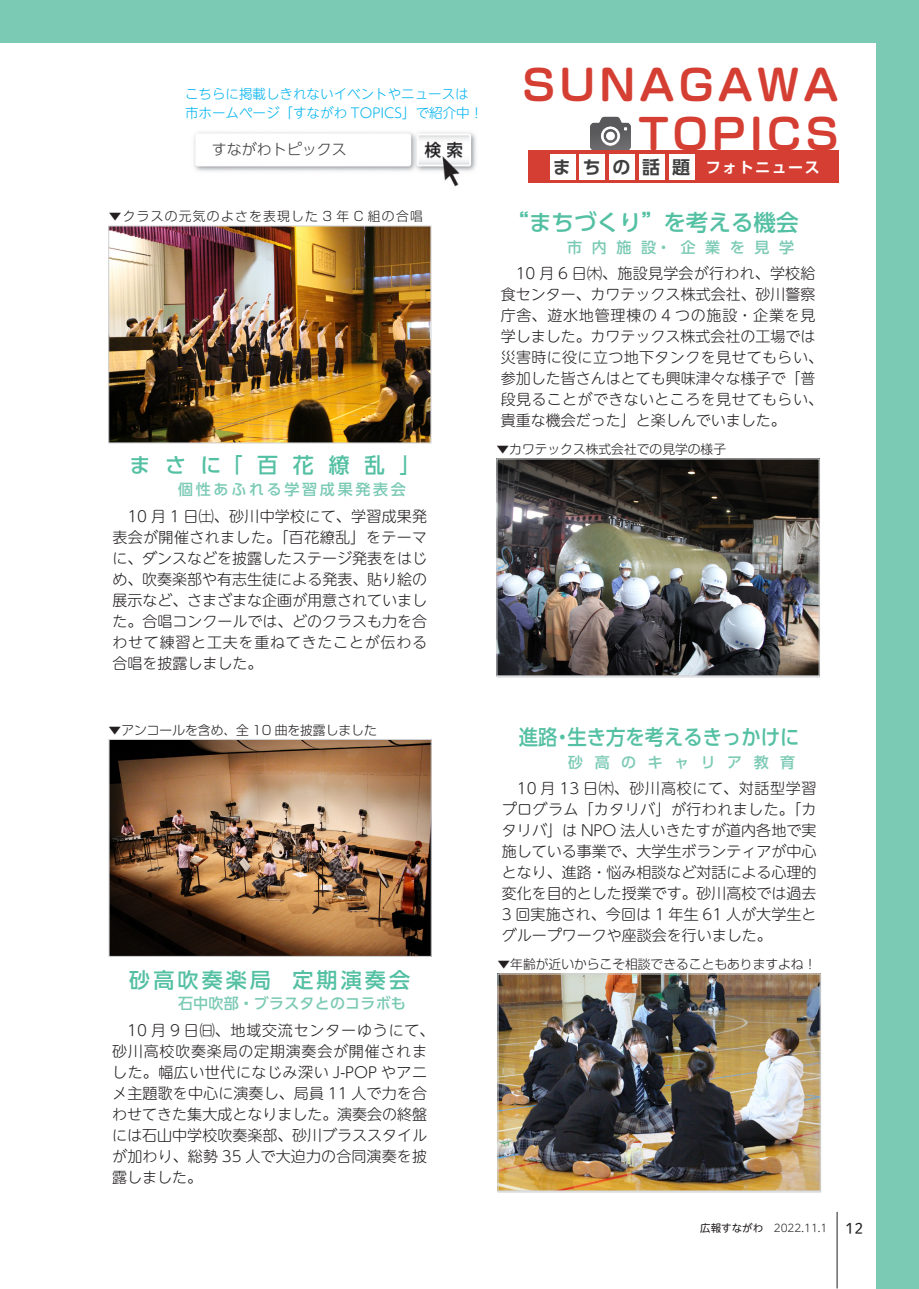
<style>
.page{position:relative;width:919px;height:1289px;background:#fff}
.page>*{position:absolute;margin:0;border:0;box-sizing:border-box;transform-origin:0 0}
.t1{font:700 42px/49.5px "Soft Go Std De";letter-spacing:.1em;color:#d53f33;text-align:right}
.t2{font:500 22.5px "UD Shin Go Pro";color:#54c0a3}
.t3{font:500 21px "UD Shin Go Pro";color:#54c0a3;scale:.92 1}
.t4{font:500 21px "UD Shin Go Pro";letter-spacing:.15em;color:#54c0a3}
.t5{font:500 21px "UD Shin Go Pro";color:#54c0a3}
.t6{font:700 18px "UD Shin Go Pro De";color:#3e3e3f}
.t7{font:300 15px/21px "UD Shin M Go Pro";letter-spacing:.005em;color:#231f20}
.t8{font:500 15px "UD Shin Go Pro";letter-spacing:.18em;color:#7bcab4}
.t9{font:500 15px "UD Shin Go Pro";letter-spacing:.015em;color:#7bcab4}
.t10{font:300 15px "UD Shin Go Pro";color:#3e3e3f}
.t11{font:500 15px "UD Shin Go Pro";letter-spacing:.765em;color:#7bcab4}
.t12{font:700 15px "UD Shin Go Pro De";letter-spacing:.1em;color:#fff}
.t13{font:15px "P Shuei M Go Std N L";color:#231f20}
.t14{font:300 13.5px/19.5px "UD Shin M Go Pro";color:#00b3ef}
.t15{font:300 12.75px "Soft Go Std";color:#231f20}
.t16{font:300 12.75px "Soft Go Std";letter-spacing:.1em;color:#231f20}
.t17{font:300 10.5px "UD Shin M Go Pro";color:#231f20}
.t18{font:10.5px "UD Shin M Go Pro";color:#231f20}
</style>
<div class="page">
<img style="left:590px;top:116px;width:40px;height:34px">
<div style="left:528px;top:150px;width:311px;height:33px;background:#d53f33"></div>
<div style="left:549px;top:154px;width:26px;height:26px;background:#fff"></div>
<div style="left:579px;top:154px;width:26px;height:26px;background:#fff"></div>
<div style="left:609px;top:154px;width:25px;height:26px;background:#fff"></div>
<div style="left:639px;top:154px;width:25px;height:26px;background:#fff"></div>
<div style="left:668px;top:154px;width:26px;height:26px;background:#fff"></div>
<div style="left:0;top:0;width:918px;height:43px;background:#7bcab4"></div>
<div style="left:876px;top:0;width:42px;height:1288px;background:#7bcab4"></div>
<img style="left:194px;top:132px;width:282px;height:55px">
<hr style="left:836px;top:1211px;width:1px;height:77px;background:#231f20">
<img style="left:110px;top:227px;width:319px;height:214px">
<div style="left:108px;top:225px;width:323px;height:218px;border:1px solid #d1d2d4"></div>
<img style="left:498px;top:460px;width:319px;height:214px">
<div style="left:496px;top:458px;width:323px;height:218px;border:1px solid #d1d2d4"></div>
<img style="left:499px;top:975px;width:319px;height:214px">
<div style="left:497px;top:973px;width:323px;height:218px;border:1px solid #d1d2d4"></div>
<img style="left:110px;top:741px;width:320px;height:213px">
<div style="left:108px;top:739px;width:324px;height:217px;border:1px solid #d1d2d4"></div>
<p class="t14" style="left:185px;top:83px;width:299px">こちらに掲載しきれないイベントやニュースは市ホームページ「すながわ TOPICS」で紹介中!</p>
<p class="t10" style="left:212px;top:137px;width:136px">すながわトピックス</p>
<p class="t16" style="left:109px;top:207px;width:315px">▼クラスの元気のよさを表現した 3 年 C 組の合唱</p>
<h3 class="t5" style="left:129px;top:448px;width:22px">ま</h3>
<h3 class="t5" style="left:165px;top:448px;width:22px">さ</h3>
<h3 class="t5" style="left:201px;top:448px;width:43px">に「</h3>
<h3 class="t5" style="left:257px;top:448px;width:22px">百</h3>
<h3 class="t5" style="left:293px;top:448px;width:22px">花</h3>
<h3 class="t5" style="left:328px;top:448px;width:22px">繚</h3>
<h3 class="t5" style="left:364px;top:448px;width:22px">乱</h3>
<h3 class="t5" style="left:399px;top:448px;width:22px">「</h3>
<p class="t8" style="left:178px;top:477px;width:229px">個性あふれる学習成果発表会</p>
<p class="t7" style="left:112px;top:504px;width:316px;text-align:justify">　10 月 1 日㈯、砂川中学校にて、学習成果発表会が開催されました。「百花繚乱」をテーマに、ダンスなどを披露したステージ発表をはじめ、吹奏楽部や有志生徒による発表、貼り絵の展示など、さまざまな企画が用意されていました。合唱コンクールでは、どのクラスも力を合わせて練習と工夫を重ねてきたことが伝わる合唱を披露しました。</p>
<h1 class="t1" style="left:522px;top:57px;width:317px">SUNAGAWA<br>TOPICS</h1>
<p class="t12" style="left:705px;top:155px;width:115px">フォトニュース</p>
<p class="t6" style="left:642px;top:152px;width:19px">話</p>
<p class="t6" style="left:672px;top:152px;width:19px">題</p>
<p class="t6" style="left:582px;top:152px;width:19px">ち</p>
<p class="t6" style="left:553px;top:152px;width:19px">ま</p>
<p class="t6" style="left:612px;top:152px;width:19px">の</p>
<h2 class="t2" style="left:506px;top:204px;width:293px">“まちづくり”を考える機会</h2>
<p class="t8" style="left:779px;top:235px;width:16px">学</p>
<p class="t8" style="left:567px;top:235px;width:16px">市</p>
<p class="t8" style="left:616px;top:235px;width:16px">施</p>
<p class="t8" style="left:680px;top:235px;width:16px">企</p>
<p class="t8" style="left:705px;top:235px;width:16px">業</p>
<p class="t8" style="left:591px;top:235px;width:16px">内</p>
<p class="t8" style="left:730px;top:235px;width:16px">を</p>
<p class="t8" style="left:641px;top:235px;width:31px">設・</p>
<p class="t8" style="left:754px;top:235px;width:16px">見</p>
<p class="t7" style="left:500px;top:262px;width:324px">　10 月 6 日㈭、施設見学会が行われ、学校給食センター、カワテックス株式会社、砂川警察庁舎、遊水地管理棟の 4 つの施設・企業を見学しました。カワテックス株式会社の工場では災害時に役に立つ地下タンクを見せてもらい、参加した皆さんはとても興味津々な様子で「普段見ることができないところを見せてもらい、貴重な機会だった」と楽しんでいました。</p>
<p class="t15" style="left:496px;top:440px;width:231px">▼カワテックス株式会社での見学の様子</p>
<p class="t15" style="left:109px;top:721px;width:269px">▼アンコールを含め、全 10 曲を披露しました</p>
<h3 class="t4" style="left:129px;top:962px;width:282px">砂高吹奏楽局　定期演奏会</h3>
<p class="t9" style="left:178px;top:991px;width:229px">石中吹部・ブラスタとのコラボも</p>
<p class="t7" style="left:112px;top:1018px;width:324px">　10 月 9 日㈰、地域交流センターゆうにて、砂川高校吹奏楽局の定期演奏会が開催されました。幅広い世代になじみ深い -J POP やアニメ主題歌を中心に演奏し、局員 11 人で力を合わせてきた集大成となりました。演奏会の終盤には石山中学校吹奏楽部、砂川ブラススタイルが加わり、総勢 35 人で大迫力の合同演奏を披露しました。</p>
<h3 class="t3" style="left:567px;top:720px;width:253px">生き方を考えるきっかけに</h3>
<h3 class="t3" style="left:518px;top:720px;width:43px">進路</h3>
<h3 class="t3" style="left:553px;top:720px;width:23px">・</h3>
<p class="t11" style="left:568px;top:750px;width:229px">砂高のキャリア教育</p>
<p class="t7" style="left:501px;top:777px;width:316px;text-align:justify">　10 月 13 日㈭、砂川高校にて、対話型学習プログラム「カタリバ」が行われました。「カタリバ」は NPO 法人いきたすが道内各地で実施している事業で、大学生ボランティアが中心となり、進路・悩み相談など対話による心理的変化を目的とした授業です。砂川高校では過去3 回実施され、今回は 1 年生 61 人が大学生とグループワークや座談会を行いました。</p>
<p class="t15" style="left:497px;top:955px;width:320px">▼年齢が近いからこそ相談できることもありますよね!</p>
<p class="t18" style="left:700px;top:1219px;width:64px">広報すながわ</p>
<p class="t17" style="left:773px;top:1219px;width:55px">2022.11.1</p>
<p class="t13" style="left:845px;top:1216px;width:19px">12</p>
</div>
